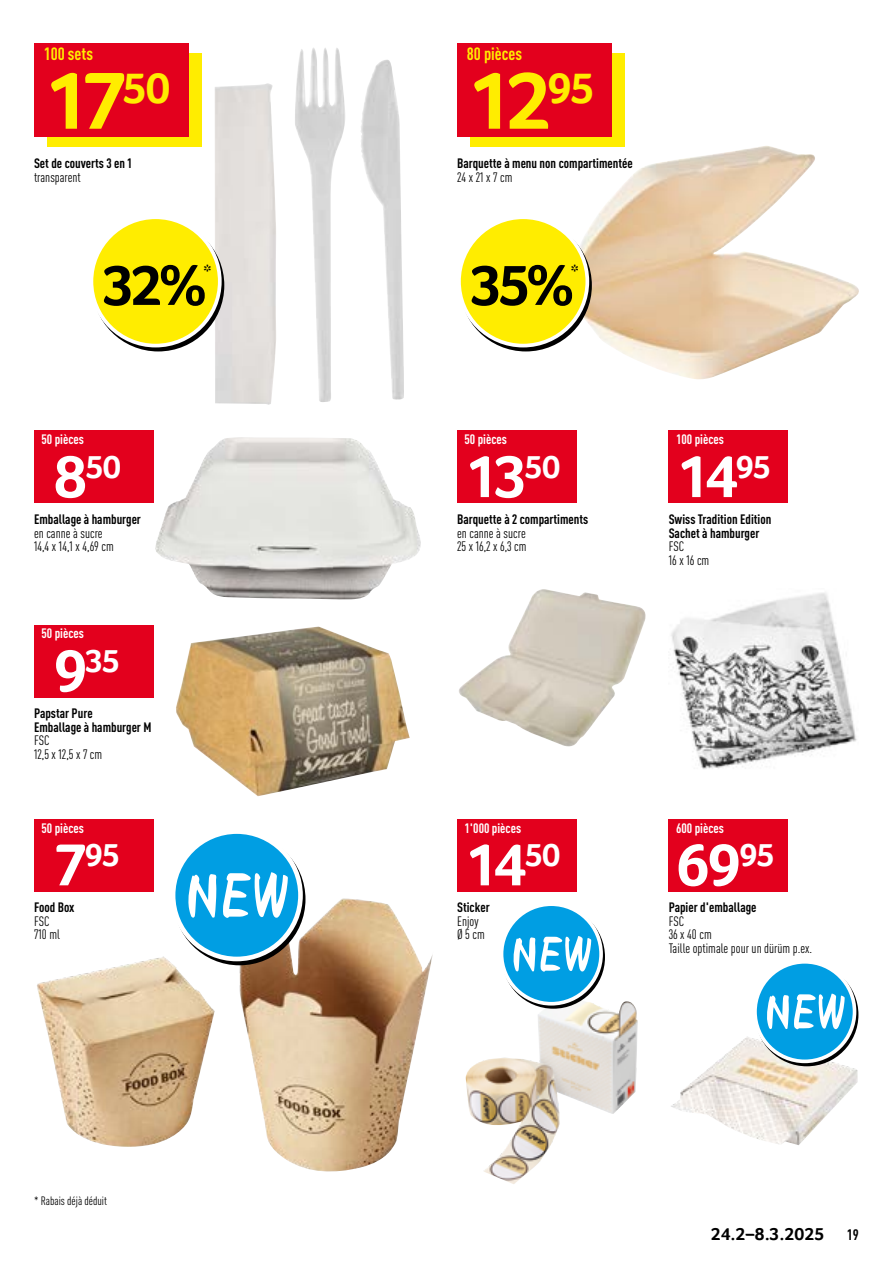
<style>
.page{position:relative;width:893px;height:1263px;background:#fff}
.page>*{position:absolute;margin:0;border:0;box-sizing:border-box;transform-origin:0 0}
.Preis_HOT{font:700 84px "Transgourmet";color:#ffed00}
.Preis_weiss{font:700 61.5px "Transgourmet";letter-spacing:-.085em;color:#fff}
.Rabattbutton{font:700 58.5px "Transgourmet";color:#000}
.Preis_weiss-2{font:700 33.3px "Transgourmet";color:#fff}
.Rabattbutton-2{font:700 19.5px "Transgourmet";color:#000}
.t1{font:700 18px "Transgourmet";letter-spacing:.01em;color:#000}
.Unit_HOT{font:700 condensed 17.55px "DINOT";color:#ffed00}
.t2{font:700 condensed 15px "DINOT";color:#000}
.t3{font:700 condensed 13.5px/13.5px "DINOT";color:#000}
.t4{font:condensed 13.5px "DINOT";color:#000}
.Unit_weiss{font:700 condensed 13.5px "DINOT";color:#fff}
.t5{font:condensed 12px "DINOT";color:#000}
.s1{font-size:61.5px}
</style>
<div class="page">
<img style="left:215px;top:48px;width:189px;height:357px">
<img style="left:565px;top:146px;width:294px;height:233px">
<img style="left:459px;top:589px;width:187px;height:158px">
<img style="left:671px;top:593px;width:186px;height:176px">
<img style="left:176px;top:626px;width:234px;height:170px">
<img style="left:37px;top:898px;width:396px;height:274px">
<img style="left:155px;top:437px;width:266px;height:162px">
<div style="left:34px;top:431px;width:119px;height:72px;background:#e3001d"></div>
<img style="left:466px;top:993px;width:172px;height:191px">
<img style="left:671px;top:1036px;width:187px;height:109px">
<div style="left:47px;top:53px;width:155px;height:94px;background:#ffed00"></div>
<div style="left:34px;top:43px;width:155px;height:93px;background:#e3001d"></div>
<div style="left:91px;top:217px;width:129px;height:129px;background:#ffed00;border-radius:50%"></div>
<div style="left:90px;top:215px;width:132px;height:132px;border:4px solid #fff;border-radius:50%"></div>
<div style="left:470px;top:53px;width:155px;height:94px;background:#ffed00"></div>
<div style="left:457px;top:43px;width:155px;height:93px;background:#e3001d"></div>
<svg style="left:462px;top:221px;width:128px;height:129px"></svg>
<div style="left:459px;top:217px;width:128px;height:129px;background:#ffed00;border-radius:50%"></div>
<div style="left:457px;top:215px;width:132px;height:132px;border:4px solid #fff;border-radius:50%"></div>
<div style="left:457px;top:431px;width:119px;height:72px;background:#e3001d"></div>
<div style="left:669px;top:431px;width:119px;height:72px;background:#e3001d"></div>
<div style="left:34px;top:625px;width:119px;height:72px;background:#e3001d"></div>
<div style="left:34px;top:819px;width:119px;height:72px;background:#e3001d"></div>
<div style="left:173px;top:831px;width:127px;height:128px;background:#009ee3;border-radius:50%"></div>
<div style="left:171px;top:829px;width:132px;height:132px;border:5px solid #fff;border-radius:50%"></div>
<svg style="left:188px;top:872px;width:100px;height:46px"></svg>
<div style="left:457px;top:819px;width:119px;height:72px;background:#e3001d"></div>
<div style="left:502px;top:905px;width:103px;height:104px;border:4px solid #000;border-radius:50%"></div>
<div style="left:502px;top:904px;width:99px;height:100px;background:#009ee3;border-radius:50%"></div>
<div style="left:500px;top:902px;width:103px;height:103px;border:4px solid #fff;border-radius:50%"></div>
<svg style="left:513px;top:936px;width:78px;height:36px"></svg>
<div style="left:669px;top:819px;width:119px;height:72px;background:#e3001d"></div>
<svg style="left:757px;top:965px;width:100px;height:99px"></svg>
<div style="left:755px;top:962px;width:99px;height:99px;background:#009ee3;border-radius:50%"></div>
<div style="left:753px;top:960px;width:103px;height:103px;border:4px solid #fff;border-radius:50%"></div>
<svg style="left:767px;top:993px;width:78px;height:36px"></svg>
<p class="Unit_HOT" style="left:44px;top:43px;width:51px">100 sets</p>
<p class="Unit_HOT" style="left:467px;top:43px;width:57px">80 pièces</p>
<p class="Preis_HOT" style="left:44px;top:51px;width:128px">17<sup>50</sup></p>
<p class="Preis_HOT" style="left:467px;top:51px;width:129px">12<sup>95</sup></p>
<p class="t3" style="left:34px;top:156px;width:99px">Set de couverts 3 en 1</p>
<p class="t4" style="left:34px;top:169px;width:48px">transparent</p>
<p class="t3" style="left:457px;top:156px;width:177px">Barquette à menu non compartimentée</p>
<p class="t4" style="left:457px;top:169px;width:57px">24 x 21 x 7 cm</p>
<p class="Rabattbutton" style="left:102px;top:251px;width:106px">32%</p>
<p class="Rabattbutton-2" style="left:204px;top:260px;width:10px">*</p>
<p class="Rabattbutton" style="left:470px;top:251px;width:106px">35%</p>
<p class="Rabattbutton-2" style="left:571px;top:260px;width:10px">*</p>
<p class="Unit_weiss" style="left:41px;top:431px;width:44px">50 pièces</p>
<p class="Unit_weiss" style="left:465px;top:431px;width:44px">50 pièces</p>
<p class="Unit_weiss" style="left:676px;top:431px;width:49px">100 pièces</p>
<p class="Preis_weiss-2" style="left:54px;top:447px;width:69px"><span class="s1">8</span>50</p>
<p class="Preis_weiss" style="left:465px;top:440px;width:97px">13<sup>50</sup></p>
<p class="Preis_weiss" style="left:676px;top:440px;width:96px">14<sup>95</sup></p>
<p class="t3" style="left:34px;top:512px;width:108px">Emballage à hamburger</p>
<p class="t4" style="left:34px;top:525px;width:70px">en canne à sucre</p>
<p class="t4" style="left:34px;top:538px;width:81px">14,4 x 14,1 x 4,69 cm</p>
<p class="t3" style="left:457px;top:512px;width:133px">Barquette à 2 compartiments</p>
<p class="t4" style="left:457px;top:525px;width:70px">en canne à sucre</p>
<p class="t4" style="left:457px;top:538px;width:71px">25 x 16,2 x 6,3 cm</p>
<p class="t3" style="left:669px;top:512px;width:104px">Swiss Tradition Edition<br>Sachet à hamburger</p>
<p class="t4" style="left:669px;top:538px;width:17px">FSC</p>
<p class="t4" style="left:669px;top:552px;width:42px">16 x 16 cm</p>
<p class="Unit_weiss" style="left:41px;top:625px;width:44px">50 pièces</p>
<p class="Preis_weiss-2" style="left:54px;top:641px;width:68px"><span class="s1">9</span>35</p>
<p class="t3" style="left:34px;top:706px;width:119px">Papstar Pure<br>Emballage à hamburger M</p>
<p class="t4" style="left:34px;top:732px;width:17px">FSC</p>
<p class="t4" style="left:34px;top:746px;width:70px">12,5 x 12,5 x 7 cm</p>
<p class="Unit_weiss" style="left:41px;top:819px;width:44px">50 pièces</p>
<p class="Unit_weiss" style="left:465px;top:819px;width:58px">1'000 pièces</p>
<p class="Unit_weiss" style="left:676px;top:819px;width:49px">600 pièces</p>
<p class="Preis_weiss-2" style="left:54px;top:835px;width:68px"><span class="s1">7</span>95</p>
<p class="Preis_weiss" style="left:465px;top:828px;width:97px">14<sup>50</sup></p>
<p class="Preis_weiss" style="left:676px;top:828px;width:100px">69<sup>95</sup></p>
<p class="t3" style="left:34px;top:900px;width:42px">Food Box</p>
<p class="t4" style="left:34px;top:913px;width:17px">FSC</p>
<p class="t4" style="left:34px;top:927px;width:27px">710 ml</p>
<p class="t3" style="left:457px;top:900px;width:34px">Sticker</p>
<p class="t4" style="left:457px;top:913px;width:23px">Enjoy</p>
<p class="t4" style="left:457px;top:927px;width:29px">Ø 5 cm</p>
<p class="t3" style="left:669px;top:900px;width:89px">Papier d'emballage</p>
<p class="t4" style="left:669px;top:913px;width:17px">FSC</p>
<p class="t4" style="left:669px;top:927px;width:45px">36 x 40 cm</p>
<p class="t4" style="left:669px;top:940px;width:145px">Taille optimale pour un dürüm p.ex.</p>
<p class="t5" style="left:34px;top:1194px;width:75px">* Rabais déjà déduit</p>
<p class="t1" style="left:711px;top:1224px;width:115px">24.2–8.3.2025</p>
<p class="t2" style="left:847px;top:1226px;width:14px">19</p>
</div>
